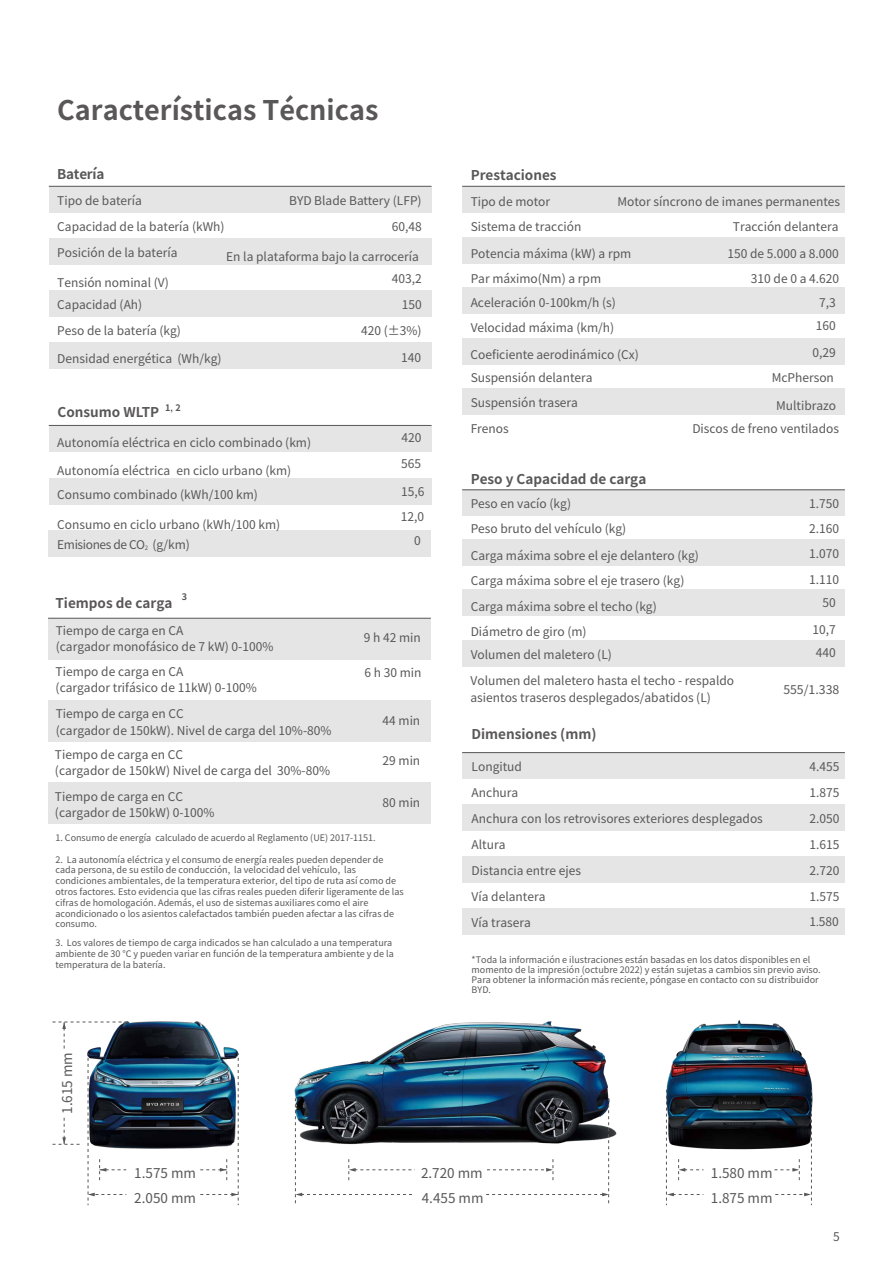
<style>
.page{position:relative;width:893px;height:1263px;background:#fff}
.page>*{position:absolute;margin:0;border:0;box-sizing:border-box;transform-origin:0 0}
.t1{font:700 27px "Source Han Sans SC";color:#595757}
.t2{font:700 13.5px "Source Han Sans SC";color:#595757}
.t3{font:13.5px "Source Han Sans SC";color:#595757}
.t4{font:700 13.5px "Source Han Sans SC";letter-spacing:-.02em;color:#595757}
.t5{font:12px/25.2px "Source Han Sans SC";color:#595757}
.t6{font:12px "Source Han Sans SC";letter-spacing:-.03em;color:#595757}
.t7{font:9px/10.8px "Source Han Sans SC";color:#595757}
.t8{font:700 9px "Source Han Sans SC";color:#595757}
.s1{font-family:"Swiss 721 BT"}
.s2{font-family:"Minion Pro"}
</style>
<div class="page">
<div style="left:462px;top:490px;width:383px;height:26px;background:#e5e5e6"></div>
<div style="left:462px;top:540px;width:383px;height:26px;background:#e5e5e6"></div>
<div style="left:462px;top:590px;width:383px;height:26px;background:#e5e5e6"></div>
<div style="left:462px;top:640px;width:383px;height:26px;background:#e5e5e6"></div>
<div style="left:462px;top:186px;width:383px;height:27px;background:#e5e5e6"></div>
<div style="left:462px;top:237px;width:383px;height:26px;background:#e5e5e6"></div>
<div style="left:462px;top:287px;width:383px;height:27px;background:#e5e5e6"></div>
<div style="left:462px;top:338px;width:383px;height:26px;background:#e5e5e6"></div>
<div style="left:462px;top:389px;width:383px;height:26px;background:#e5e5e6"></div>
<hr style="left:462px;top:186px;width:383px;height:1px;background:#595757">
<hr style="left:462px;top:490px;width:383px;height:1px;background:#595757">
<div style="left:48px;top:618px;width:383px;height:41px;background:#e5e5e6"></div>
<div style="left:49px;top:186px;width:382px;height:27px;background:#e5e5e6"></div>
<div style="left:49px;top:238px;width:382px;height:27px;background:#e5e5e6"></div>
<div style="left:49px;top:290px;width:382px;height:27px;background:#e5e5e6"></div>
<div style="left:49px;top:343px;width:382px;height:26px;background:#e5e5e6"></div>
<div style="left:49px;top:425px;width:382px;height:27px;background:#e5e5e6"></div>
<div style="left:49px;top:478px;width:382px;height:26px;background:#e5e5e6"></div>
<div style="left:48px;top:531px;width:383px;height:26px;background:#e5e5e6"></div>
<hr style="left:49px;top:186px;width:382px;height:1px;background:#595757">
<hr style="left:49px;top:425px;width:382px;height:1px;background:#595757">
<hr style="left:48px;top:618px;width:383px;height:1px;background:#595757">
<div style="left:48px;top:700px;width:383px;height:41px;background:#e5e5e6"></div>
<div style="left:48px;top:782px;width:383px;height:41px;background:#e5e5e6"></div>
<img style="left:78px;top:1021px;width:161px;height:128px">
<img style="left:666px;top:1020px;width:147px;height:130px">
<img style="left:294px;top:1021px;width:323px;height:122px">
<svg style="left:53px;top:1022px;width:75px;height:183px"></svg>
<svg style="left:295px;top:1098px;width:120px;height:106px"></svg>
<svg style="left:486px;top:1098px;width:123px;height:106px"></svg>
<svg style="left:666px;top:1089px;width:37px;height:116px"></svg>
<svg style="left:774px;top:1089px;width:38px;height:116px"></svg>
<img style="left:200px;top:1053px;width:39px;height:152px">
<div style="left:462px;top:752px;width:383px;height:27px;background:#e5e5e6"></div>
<div style="left:462px;top:805px;width:383px;height:26px;background:#e5e5e6"></div>
<div style="left:462px;top:856px;width:383px;height:27px;background:#e5e5e6"></div>
<div style="left:462px;top:908px;width:383px;height:26px;background:#e5e5e6"></div>
<hr style="left:462px;top:752px;width:383px;height:1px;background:#595757">
<h1 class="t1" style="left:57px;top:95px;width:323px">Características Técnicas</h1>
<p class="t4" style="left:57px;top:167px;width:49px">Batería</p>
<p class="t5" style="left:57px;top:188px;width:169px;line-height:26px">Tipo de batería<br>Capacidad de la batería (kWh)<br>Posición de la batería</p>
<p class="t5" style="left:57px;top:271px;width:113px;line-height:22px">Tensión nominal (V)<br>Capacidad (Ah)</p>
<p class="t5" style="left:57px;top:318px;width:125px">Peso de la batería (kg)</p>
<p class="t5" style="left:57px;top:346px;width:166px">Densidad energética (Wh/kg)</p>
<p class="t5" style="left:289px;top:188px;width:134px;line-height:26px;text-align:right">BYD Blade Battery (LFP)<br>60,48</p>
<p class="t5" style="left:226px;top:245px;width:197px;line-height:22px;text-align:right">En la plataforma bajo la carrocería<br>403,2</p>
<p class="t5" style="left:402px;top:292px;width:21px">150</p>
<p class="t5" style="left:361px;top:318px;width:62px">420 (±3%)</p>
<p class="t5" style="left:401px;top:345px;width:21px">140</p>
<p class="t8" style="left:165px;top:403px;width:17px">1<span class="s1">,</span> 2</p>
<p class="t2" style="left:58px;top:404px;width:103px">Consumo WLTP</p>
<p class="t5" style="left:57px;top:430px;width:255px">Autonomía eléctrica en ciclo combinado (km)</p>
<p class="t5" style="left:57px;top:459px;width:235px;line-height:24px">Autonomía eléctrica en ciclo urbano (km)<br>Consumo combinado (kWh/100 km)</p>
<p class="t5" style="left:57px;top:512px;width:224px">Consumo en ciclo urbano (kWh/100 km)</p>
<p class="t6" style="left:57px;top:538px;width:134px">Emisiones de CO<sub>2</sub> (g/km)</p>
<p class="t8" style="left:182px;top:592px;width:7px">3</p>
<p class="t2" style="left:55px;top:596px;width:118px">Tiempos de carga</p>
<p class="t5" style="left:56px;top:623px;width:219px;line-height:16.4px">Tiempo de carga en CA<br>(cargador monofásico de 7 kW) 0-100%</p>
<p class="t5" style="left:56px;top:664px;width:203px;line-height:16.4px">Tiempo de carga en CA<br>(cargador trifásico de 11kW) 0-100%</p>
<p class="t5" style="left:56px;top:706px;width:277px;line-height:16.4px">Tiempo de carga en CC<br>(cargador de 150kW). Nivel de carga del 10%-80%</p>
<p class="t5" style="left:55px;top:747px;width:277px;line-height:16.4px">Tiempo de carga en CC<br>(cargador de 150kW) Nivel de carga del 30%-80%</p>
<p class="t5" style="left:55px;top:788px;width:161px;line-height:16.4px">Tiempo de carga en CC (cargador de 150kW) 0-100%</p>
<p class="t5" style="left:401px;top:425px;width:22px;line-height:26px">420<br>565</p>
<p class="t5" style="left:401px;top:478px;width:25px;line-height:26px">15,6<br>12,0</p>
<p class="t5" style="left:414px;top:529px;width:8px">0</p>
<p class="t5" style="left:364px;top:625px;width:59px">9 h 42 min</p>
<p class="t5" style="left:364px;top:660px;width:59px">6 h 30 min</p>
<p class="t5" style="left:383px;top:708px;width:39px">44 min</p>
<p class="t5" style="left:383px;top:749px;width:39px">29 min</p>
<p class="t5" style="left:383px;top:790px;width:39px">80 min</p>
<p class="t7" style="left:55px;top:832px;width:322px">1. Consumo de energía calculado de acuerdo al Reglamento (UE) 2017-1151.</p>
<p class="t7" style="left:55px;top:854px;width:350px">2. La autonomía eléctrica y el consumo de energía reales pueden depender de cada persona, de su estilo de conducción, la velocidad del vehículo, las condiciones ambientales, de la temperatura exterior, del tipo de ruta así como de otros factores. Esto evidencia que las cifras reales pueden diferir ligeramente de las cifras de homologación. Además, el uso de sistemas auxiliares como el aire acondicionado o los asientos calefactados también pueden afectar a las cifras de consumo.</p>
<p class="t7" style="left:55px;top:938px;width:340px">3. Los valores de tiempo de carga indicados se han calculado a una temperatura ambiente de 30 °C y pueden variar en función de la temperatura ambiente y de la temperatura de la batería.</p>
<p class="t3" style="left:60px;top:1114px;width:63px;rotate:-90deg">1.615 mm</p>
<p class="t2" style="left:471px;top:167px;width:87px">Prestaciones</p>
<p class="t5" style="left:471px;top:189px;width:112px">Tipo de motor<br>Sistema de tracción</p>
<p class="t5" style="left:471px;top:241px;width:162px">Potencia máxima (kW) a rpm<br>Par máximo(Nm) a rpm</p>
<p class="t5" style="left:471px;top:290px;width:147px">Aceleración 0-100km/h (s)<br>Velocidad máxima (km/h)</p>
<p class="t5" style="left:470px;top:343px;width:170px;line-height:23.4px">Coeficiente aerodinámico (Cx)<br>Suspensión delantera</p>
<p class="t5" style="left:471px;top:391px;width:109px">Suspensión trasera<br>Frenos</p>
<p class="t5" style="left:617px;top:189px;width:224px;text-align:right">Motor síncrono de imanes permanentes<br>Tracción delantera</p>
<p class="t5" style="left:727px;top:241px;width:113px;text-align:right">150 de 5.000 a 8.000<br>310 de 0 a 4.620</p>
<p class="t5" style="left:816px;top:291px;width:21px;line-height:23.2px">7,3<br>160</p>
<p class="t5" style="left:772px;top:340px;width:66px;text-align:right">0,29<br>McPherson</p>
<p class="t5" style="left:692px;top:394px;width:148px;line-height:22.6px;text-align:right">Multibrazo<br>Discos de freno ventilados</p>
<p class="t2" style="left:471px;top:471px;width:177px">Peso y Capacidad de carga</p>
<p class="t5" style="left:471px;top:491px;width:157px">Peso en vacío (kg)<br>Peso bruto del vehículo (kg)</p>
<p class="t5" style="left:471px;top:543px;width:230px">Carga máxima sobre el eje delantero (kg)<br>Carga máxima sobre el eje trasero (kg)<br>Carga máxima sobre el techo (kg)<br>Diámetro de giro (m)</p>
<p class="t5" style="left:471px;top:642px;width:143px">Volumen del maletero (L)</p>
<p class="t5" style="left:470px;top:673px;width:265px;line-height:16.4px">Volumen del maletero hasta el techo - respaldo asientos traseros desplegados/abatidos (L)</p>
<p class="t2" style="left:471px;top:727px;width:126px">Dimensiones (mm)</p>
<p class="t5" style="left:809px;top:491px;width:31px;text-align:justify">1.750<br>2.160<br>1.070<br>1.110</p>
<p class="t5" style="left:823px;top:590px;width:15px">50</p>
<p class="t5" style="left:813px;top:618px;width:25px;line-height:23.2px">10,7<br>440</p>
<p class="t5" style="left:783px;top:677px;width:57px">555/1.338</p>
<p class="t5" style="left:472px;top:754px;width:293px;line-height:26px">Longitud<br>Anchura<br>Anchura con los retrovisores exteriores desplegados<br>Altura<br>Distancia entre ejes<br>Vía delantera<br>Vía trasera</p>
<p class="t5" style="left:809px;top:754px;width:31px;line-height:25.8px;text-align:justify">4.455<br>1.875<br>2.050<br>1.615<br>2.720<br>1.575<br>1<span class="s2">.</span>580</p>
<p class="t7" style="left:472px;top:954px;width:351px;line-height:10.2px">*Toda la información e ilustraciones están basadas en los datos disponibles en el momento de la impresión (octubre 2022) y están sujetas a cambios sin previo aviso.<br>Para obtener la información más reciente, póngase en contacto con su distribuidor BYD.</p>
<p class="t3" style="left:134px;top:1165px;width:63px">1.575 mm</p>
<p class="t3" style="left:134px;top:1190px;width:63px">2.050 mm</p>
<p class="t3" style="left:421px;top:1165px;width:63px">2.720 mm</p>
<p class="t3" style="left:711px;top:1165px;width:63px">1.580 mm</p>
<p class="t3" style="left:422px;top:1190px;width:63px">4.455 mm</p>
<p class="t3" style="left:711px;top:1190px;width:63px">1.875 mm</p>
<p class="t5" style="left:833px;top:1224px;width:8px">5</p>
</div>
